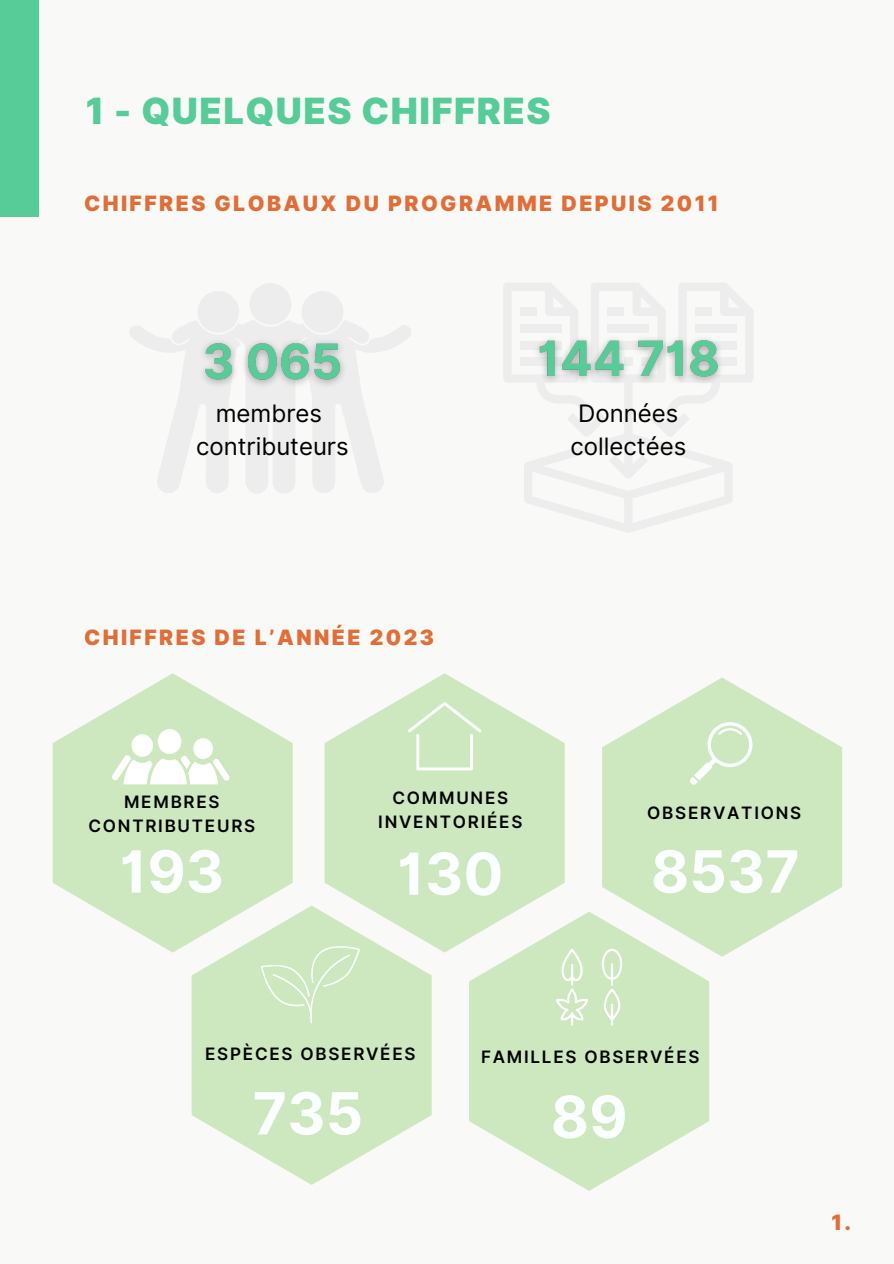
<style>
.page{position:relative;width:894px;height:1264px;background:#fff}
.page>*{position:absolute;margin:0;border:0;box-sizing:border-box;transform-origin:0 0}
.t1{font:700 58.2px "Inter";color:#fbffff}
.t2{font:900 36.15px "Inter";letter-spacing:.04em;color:#57cc99}
.t3{font:24px/32.7px "Inter";color:#000;text-align:center}
.t4{font:900 21.15px "Inter";letter-spacing:.115em;color:#e16e38}
.t5{font:600 17.1px/24.8px "Inter";letter-spacing:.105em;color:#000;text-align:center}
</style>
<div class="page">
<div style="left:0;top:0;width:893px;height:1263px;background:#f9faf7"></div>
<svg style="left:324px;top:673px;width:240px;height:279px;fill:#cde8bf"></svg>
<svg style="left:602px;top:677px;width:239px;height:279px;fill:#cde8bf"></svg>
<svg style="left:191px;top:905px;width:240px;height:279px;fill:#cde8bf"></svg>
<svg style="left:469px;top:911px;width:240px;height:279px;fill:#cde8bf"></svg>
<svg style="left:53px;top:673px;width:240px;height:279px;fill:#cde8bf"></svg>
<div style="left:158px;top:729px;width:23px;height:25px;background:#fff;border-radius:50%"></div>
<div style="left:193px;top:738px;width:20px;height:21px;background:#fff;border-radius:50%"></div>
<div style="left:131px;top:734px;width:22px;height:22px;background:#fff;border-radius:50%"></div>
<svg style="left:111px;top:754px;width:119px;height:30px"></svg>
<svg style="left:689px;top:722px;width:65px;height:63px"></svg>
<svg style="left:261px;top:946px;width:99px;height:77px;background:#d0e9c4"></svg>
<svg style="left:407px;top:702px;width:74px;height:68px;background:#d3eac6"></svg>
<svg style="left:555px;top:948px;width:67px;height:77px"></svg>
<div style="left:0;top:0;width:38px;height:216px;background:#57cc99"></div>
<svg style="left:130px;top:321px;width:281px;height:172px"></svg>
<svg style="left:301px;top:291px;width:43px;height:40px"></svg>
<svg style="left:249px;top:283px;width:42px;height:43px"></svg>
<svg style="left:195px;top:292px;width:44px;height:39px"></svg>
<svg style="left:524px;top:283px;width:208px;height:249px"></svg>
<div style="left:607px;top:307px;width:17px;height:9px;background:#ededed"></div>
<svg style="left:503px;top:283px;width:103px;height:154px"></svg>
<div style="left:519px;top:324px;width:42px;height:8px;background:#ededed"></div>
<div style="left:519px;top:341px;width:42px;height:8px;background:#ededed"></div>
<div style="left:519px;top:357px;width:42px;height:9px;background:#ededed"></div>
<div style="left:519px;top:307px;width:17px;height:9px;background:#ededed"></div>
<svg style="left:650px;top:283px;width:103px;height:154px"></svg>
<div style="left:695px;top:324px;width:41px;height:8px;background:#ededed"></div>
<div style="left:695px;top:341px;width:41px;height:8px;background:#ededed"></div>
<div style="left:695px;top:357px;width:41px;height:9px;background:#ededed"></div>
<div style="left:695px;top:307px;width:16px;height:9px;background:#ededed"></div>
<img style="left:527px;top:328px;width:204px;height:63px">
<img style="left:193px;top:331px;width:160px;height:64px">
<h3 class="t2" style="left:86px;top:88px;width:466px">1 - QUELQUES CHIFFRES</h3>
<h5 class="t4" style="left:84px;top:190px;width:636px">CHIFFRES GLOBAUX DU PROGRAMME DEPUIS 2011</h5>
<p class="t3" style="left:196px;top:397px;width:154px">membres contributeurs</p>
<p class="t3" style="left:570px;top:397px;width:117px">Données collectées</p>
<p class="t4" style="left:84px;top:624px;width:351px">CHIFFRES DE L’ANNÉE 2023</p>
<h4 class="t5" style="left:88px;top:789px;width:168px">MEMBRES<br>CONTRIBUTEURS</h4>
<p class="t5" style="left:378px;top:785px;width:146px">COMMUNES<br>INVENTORIÉES</p>
<h4 class="t5" style="left:647px;top:800px;width:155px">OBSERVATIONS</h4>
<p class="t1" style="left:120px;top:836px;width:106px">193</p>
<h1 class="t1" style="left:650px;top:836px;width:150px">8537</h1>
<h1 class="t1" style="left:397px;top:838px;width:108px">130</h1>
<h5 class="t5" style="left:205px;top:1041px;width:212px">ESPÈCES OBSERVÉES</h5>
<p class="t1" style="left:252px;top:1078px;width:112px">735</p>
<p class="t5" style="left:481px;top:1044px;width:220px">FAMILLES OBSERVÉES</p>
<h1 class="t1" style="left:550px;top:1082px;width:78px">89</h1>
<p class="t4" style="left:831px;top:1209px;width:21px">1.</p>
</div>
